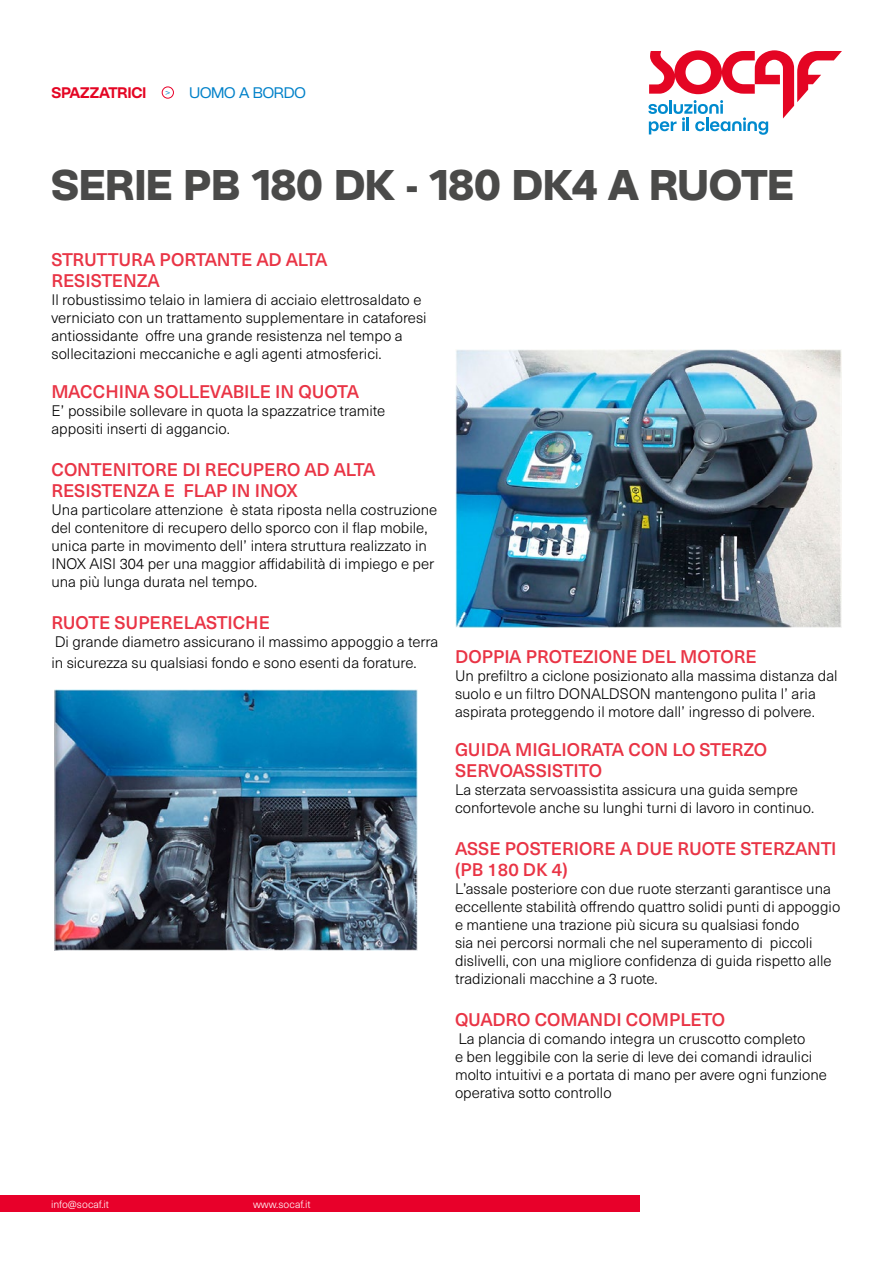
<style>
.page{position:relative;width:893px;height:1263px;background:#fff}
.page>*{position:absolute;margin:0;border:0;box-sizing:border-box;transform-origin:0 0}
.t1{font:700 42px "BC Novatica CYR";color:#4a4a49}
.t2{font:500 18px/21px "Neue Haas Unica W1 G";color:#e93445}
.t3{font:300 15px/18px "Neue Haas Unica W1 G";color:#000}
.t4{font:600 15px "BC Novatica CYR";color:#e40523}
.t5{font:15px "BC Novatica CYR";color:#0081c9}
.t6{font:300 10.5px "Neue Haas Unica W1 G";color:#fff}
.s1{font-weight:300;font-size:9px}
</style>
<div class="page">
<svg style="left:648px;top:50px;width:194px;height:85px"></svg>
<img style="left:455px;top:349px;width:387px;height:278px">
<div style="left:0;top:1195px;width:640px;height:17px;background:#e8002a"></div>
<div style="left:162px;top:87px;width:12px;height:11px;border:1px solid #e8002a;border-radius:50%"></div>
<img style="left:54px;top:689px;width:364px;height:261px">
<p class="t4" style="left:52px;top:83px;width:96px">SPAZZATRICI</p>
<p class="t5" style="left:166px;top:83px;width:142px"><span class="s1">&gt;</span> UOMO A BORDO</p>
<h1 class="t1" style="left:51px;top:158px;width:744px">SERIE PB 180 DK - 180 DK4 A RUOTE</h1>
<p class="t2" style="left:51px;top:248px;width:278px">STRUTTURA PORTANTE AD ALTA<br>RESISTENZA</p>
<p class="t3" style="left:51px;top:290px;width:377px">Il robustissimo telaio in lamiera di acciaio elettrosaldato e verniciato con un trattamento supplementare in cataforesi antiossidante offre una grande resistenza nel tempo a sollecitazioni meccaniche e agli agenti atmosferici.</p>
<p class="t2" style="left:51px;top:380px;width:309px">MACCHINA SOLLEVABILE IN QUOTA</p>
<p class="t3" style="left:51px;top:401px;width:335px">E’ possibile sollevare in quota la spazzatrice tramite appositi inserti di aggancio.</p>
<p class="t2" style="left:51px;top:458px;width:326px">CONTENITORE DI RECUPERO AD ALTA<br>RESISTENZA E FLAP IN INOX</p>
<p class="t3" style="left:51px;top:500px;width:387px">Una particolare attenzione è stata riposta nella costruzione del contenitore di recupero dello sporco con il flap mobile, unica parte in movimento dell’ intera struttura realizzato in INOX AISI 304 per una maggior affidabilità di impiego e per una più lunga durata nel tempo.</p>
<p class="t2" style="left:51px;top:611px;width:220px">RUOTE SUPERELASTICHE</p>
<p class="t3" style="left:51px;top:630px;width:388px;line-height:21px">Di grande diametro assicurano il massimo appoggio a terra in sicurezza su qualsiasi fondo e sono esenti da forature.</p>
<p class="t2" style="left:455px;top:645px;width:303px">DOPPIA PROTEZIONE DEL MOTORE</p>
<p class="t3" style="left:455px;top:666px;width:384px">Un prefiltro a ciclone posizionato alla massima distanza dal suolo e un filtro DONALDSON mantengono pulita l’ aria aspirata proteggendo il motore dall’ ingresso di polvere.</p>
<p class="t2" style="left:455px;top:738px;width:314px">GUIDA MIGLIORATA CON LO STERZO<br>SERVOASSISTITO</p>
<p class="t3" style="left:455px;top:780px;width:361px">La sterzata servoassistita assicura una guida sempre confortevole anche su lunghi turni di lavoro in continuo.</p>
<p class="t2" style="left:455px;top:837px;width:383px">ASSE POSTERIORE A DUE RUOTE STERZANTI (PB 180 DK 4)</p>
<p class="t3" style="left:455px;top:879px;width:387px">L’assale posteriore con due ruote sterzanti garantisce una eccellente stabilità offrendo quattro solidi punti di appoggio e mantiene una trazione più sicura su qualsiasi fondo<br>sia nei percorsi normali che nel superamento di piccoli dislivelli, con una migliore confidenza di guida rispetto alle tradizionali macchine a 3 ruote.</p>
<p class="t2" style="left:455px;top:1008px;width:272px">QUADRO COMANDI COMPLETO</p>
<p class="t3" style="left:455px;top:1029px;width:374px">La plancia di comando integra un cruscotto completo<br>e ben leggibile con la serie di leve dei comandi idraulici molto intuitivi e a portata di mano per avere ogni funzione operativa sotto controllo</p>
<p class="t6" style="left:51px;top:1197px;width:60px">info@socaf.it</p>
<p class="t6" style="left:253px;top:1197px;width:59px">www.socaf.it</p>
</div>
